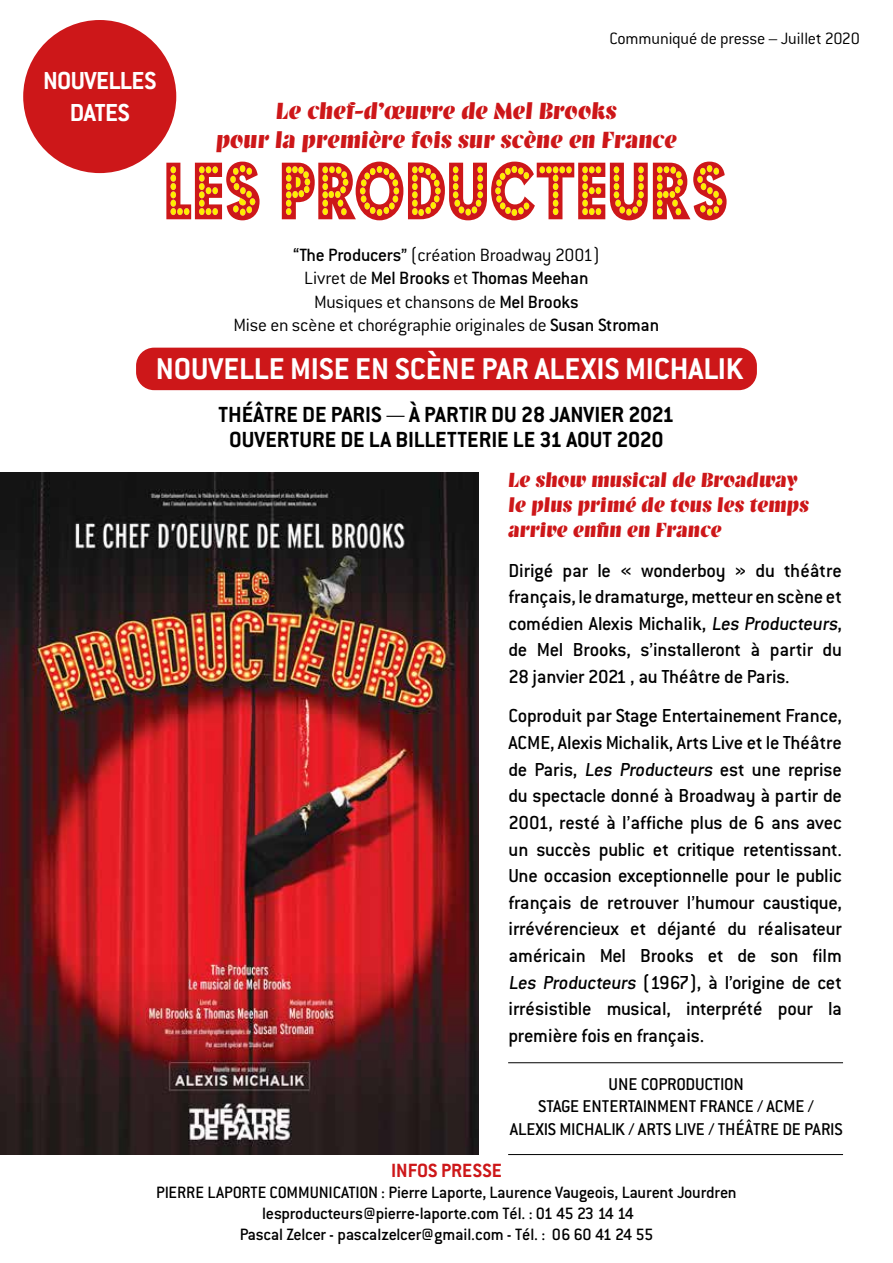
<style>
.page{position:relative;width:893px;height:1263px;background:#fff}
.page>*{position:absolute;margin:0;border:0;box-sizing:border-box;transform-origin:0 0}
.t1{font:700 33px "Conduit ITC";color:#fff}
.t2{font:700 27px/32.4px "Conduit ITC";letter-spacing:-.02em;color:#fff;text-align:center}
.t3{font:700 24px/25.2px "Conduit ITC";color:#000;text-align:center}
.t4{font:24px/28.8px "Balega LT Std";color:#cd1719;text-align:center}
.t5{font:21px/25.2px "Balega LT Std";color:#cd1719}
.t6{font:700 21px "Conduit ITC";color:#cd1719}
.t7{font:500 20.7px/26.7px "Conduit ITC";letter-spacing:-.01em;color:#000;text-align:justify}
.t8{font:300 19.5px/23.4px "Conduit ITC";letter-spacing:-.015em;color:#000;text-align:center}
.t9{font:500 18.75px/22.5px "Conduit ITC";color:#000;text-align:center}
.t10{font:500 18px/21px "Conduit ITC";letter-spacing:-.015em;color:#000;text-align:center}
.t11{font:300 18px "Conduit ITC";letter-spacing:-.01em;color:#000}
.s1{font-weight:500}
.s2{font-weight:300}
</style>
<div class="page">
<div style="left:23px;top:20px;width:153px;height:153px;background:#cd1719;border-radius:50%"></div>
<div style="left:136px;top:348px;width:621px;height:42px;background:#cd1719;border-radius:18px"></div>
<img style="left:0;top:472px;width:479px;height:682px">
<hr style="left:508px;top:1062px;width:335px;height:1px;background:#000">
<hr style="left:508px;top:1154px;width:335px;height:1px;background:#000">
<svg style="left:166px;top:162px;width:561px;height:58px"></svg>
<h2 class="t2" style="left:43px;top:64px;width:115px">NOUVELLES<br>DATES</h2>
<p class="t11" style="left:609px;top:28px;width:252px">Communiqué de presse – Juillet 2020</p>
<p class="t4" style="left:216px;top:97px;width:462px">Le chef-d’œuvre de Mel Brooks<br>pour la première fois sur scène en France</p>
<p class="t8" style="left:234px;top:243px;width:427px"><span class="s1">“The Producers”</span> (création Broadway 2001)<br>Livret de <span class="s1">Mel Brooks</span> et <span class="s1">Thomas Meehan<br></span>Musiques et chansons de <span class="s1">Mel Brooks<br></span>Mise en scène et chorégraphie originales de <span class="s1">Susan Stroman</span></p>
<h1 class="t1" style="left:156px;top:350px;width:588px">NOUVELLE MISE EN SCÈNE PAR ALEXIS MICHALIK</h1>
<p class="t3" style="left:219px;top:401px;width:457px">THÉÂTRE DE PARIS <span class="s2">—</span> À PARTIR DU 28 JANVIER 2021<br>OUVERTURE DE LA BILLETTERIE LE 31 AOUT 2020</p>
<p class="t5" style="left:508px;top:468px;width:302px">Le show musical de Broadway le plus primé de tous les temps arrive enfin en France</p>
<p class="t7" style="left:508px;top:556px;width:335px">Dirigé par le « wonderboy » du théâtre français, le dramaturge, metteur en scène et comédien Alexis Michalik, Les Producteurs, de Mel Brooks, s’installeront à partir du 28 janvier 2021 , au Théâtre de Paris.</p>
<p class="t7" style="left:508px;top:702px;width:335px">Coproduit par Stage Entertainement France, ACME, Alexis Michalik, Arts Live et le Théâtre de Paris, Les Producteurs est une reprise du spectacle donné à Broadway à partir de 2001, resté à l’affiche plus de 6 ans avec un succès public et critique retentissant.<br>Une occasion exceptionnelle pour le public français de retrouver l’humour caustique, irrévérencieux et déjanté du réalisateur américain Mel Brooks et de son film Les Producteurs (1967), à l’origine de cet irrésistible musical, interprété pour la première fois en français.</p>
<p class="t9" style="left:510px;top:1072px;width:334px">UNE COPRODUCTION<br>STAGE ENTERTAINMENT FRANCE / ACME /<br>ALEXIS MICHALIK / ARTS LIVE / THÉÂTRE DE PARIS</p>
<p class="t6" style="left:391px;top:1158px;width:112px">INFOS PRESSE</p>
<p class="t10" style="left:156px;top:1181px;width:582px">PIERRE LAPORTE COMMUNICATION : Pierre Laporte, Laurence Vaugeois, Laurent Jourdren lesproducteurs@pierre-laporte.com Tél. : 01 45 23 14 14<br>Pascal Zelcer - pascalzelcer@gmail.com - Tél. : 06 60 41 24 55</p>
</div>
